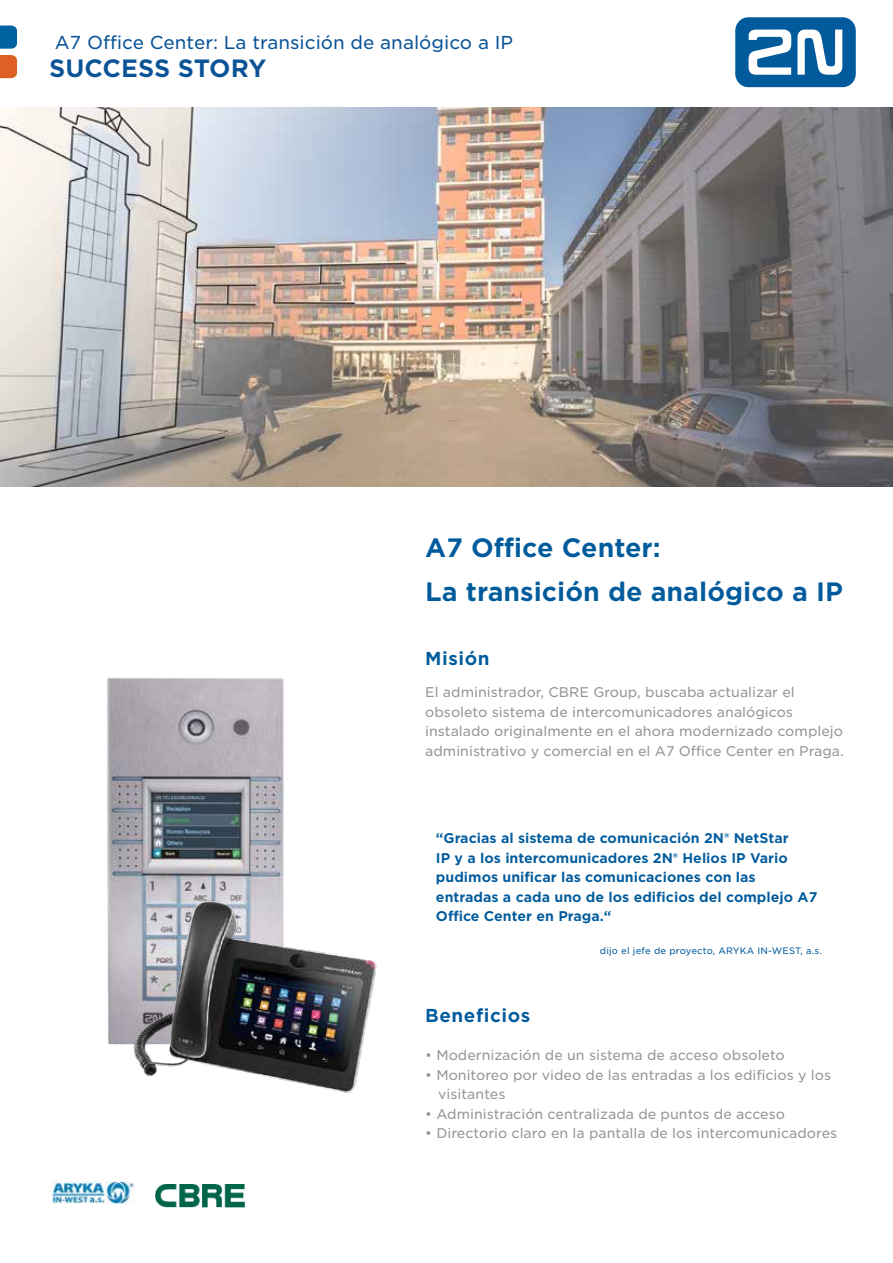
<style>
.page{position:relative;width:893px;height:1263px;background:#fff}
.page>*{position:absolute;margin:0;border:0;box-sizing:border-box;transform-origin:0 0}
.t1{font:700 25.5px/43.5px "Gotham S Sm";color:#005b9d}
.t2{font:700 24px "Gotham S Sm";letter-spacing:-.005em;color:#0a5397}
.t3{font:18px "Gotham S Sm";color:#0a5397}
.t4{font:700 18px "Gotham S Sm";letter-spacing:.03em;color:#005b9d}
.t5{font:13.5px/19.5px "Gotham S Sm";color:#949596}
.t6{font:13.5px/19.5px "Gotham S Sm";color:#939598}
.t7{font:700 13.5px/19.5px "Gotham S Sm";color:#005b9c}
.t8{font:9px "Gotham S Sm";letter-spacing:.02em;color:#005b9c}
</style>
<div class="page">
<img style="left:0;top:107px;width:893px;height:380px">
<svg style="left:735px;top:17px;width:121px;height:70px"></svg>
<svg style="left:0;top:26px;width:17px;height:23px"></svg>
<img style="left:107px;top:678px;width:177px;height:367px">
<img style="left:51px;top:1181px;width:83px;height:23px">
<img style="left:156px;top:1185px;width:88px;height:22px">
<svg style="left:0;top:55px;width:17px;height:23px"></svg>
<img style="left:130px;top:878px;width:247px;height:215px">
<h3 class="t3" style="left:55px;top:30px;width:460px">A7 Office Center: La transición de analógico a IP</h3>
<h2 class="t2" style="left:49px;top:51px;width:219px">SUCCESS STORY</h2>
<h1 class="t1" style="left:425px;top:526px;width:419px">A7 Office Center:<br>La transición de analógico a IP</h1>
<h3 class="t4" style="left:425px;top:646px;width:66px">Misión</h3>
<p class="t6" style="left:425px;top:682px;width:420px">El administrador, CBRE Group, buscaba actualizar el obsoleto sistema de intercomunicadores analógicos instalado originalmente en el ahora modernizado complejo administrativo y comercial en el A7 Office Center en Praga.</p>
<p class="t7" style="left:436px;top:829px;width:383px">“Gracias al sistema de comunicación 2N® NetStar<br>IP y a los intercomunicadores 2N® Helios IP Vario pudimos unificar las comunicaciones con las entradas a cada uno de los edificios del complejo A7<br>Office Center en Praga.“</p>
<p class="t8" style="left:600px;top:945px;width:224px">dijo el jefe de proyecto, ARYKA IN-WEST, a.s.</p>
<h3 class="t4" style="left:425px;top:1003px;width:107px">Beneficios</h3>
<p class="t5" style="left:425px;top:1045px;width:361px">• Modernización de un sistema de acceso obsoleto</p>
<p class="t5" style="left:438px;top:1065px;width:394px;text-indent:-13px">• Monitoreo por video de las entradas a los edificios y los visitantes</p>
<p class="t5" style="left:425px;top:1104px;width:361px">• Administración centralizada de puntos de acceso</p>
<p class="t5" style="left:425px;top:1123px;width:414px">• Directorio claro en la pantalla de los intercomunicadores</p>
</div>
